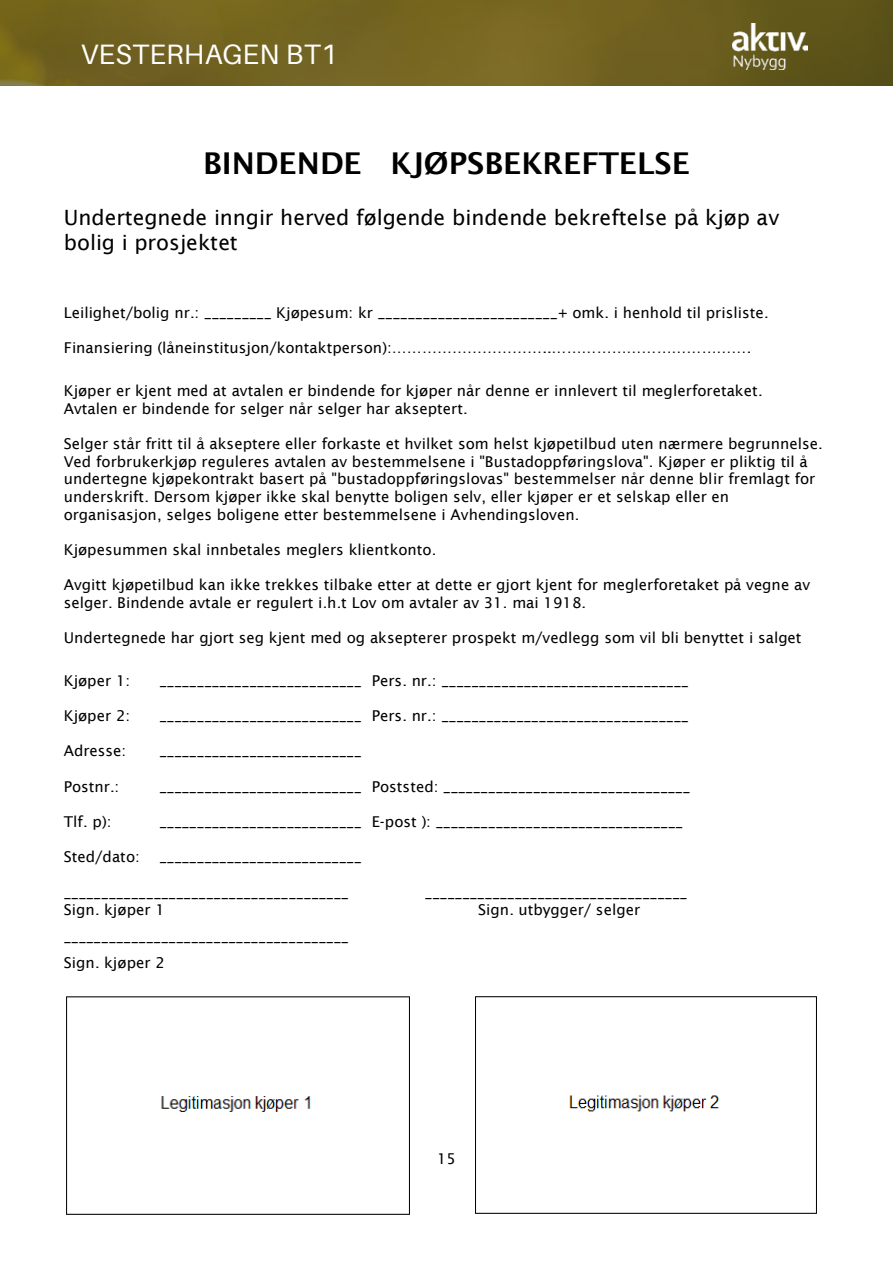
<style>
.page{position:relative;width:893px;height:1263px;background:#fff}
.page>*{position:absolute;margin:0;border:0;box-sizing:border-box;transform-origin:0 0}
.t1{font:600 30px "Lucida Sans";color:#000}
.t2{font:28.05px "Aileron";letter-spacing:.01em;color:#fff}
.t3{font:21px/24.6px "Lucida Sans";color:#000}
.t4{font:15px/17.7px "Lucida Sans";color:#000}
</style>
<div class="page">
<img style="left:475px;top:996px;width:342px;height:218px">
<img style="left:66px;top:996px;width:344px;height:219px">
<svg style="left:238px;top:85px;width:570px;height:1px"></svg>
<img style="left:0;top:0;width:893px;height:85px">
<img style="left:733px;top:24px;width:74px;height:46px">
<h2 class="t2" style="left:81px;top:39px;width:258px">VESTERHAGEN BT1</h2>
<h1 class="t1" style="left:203px;top:146px;width:488px">BINDENDE KJØPSBEKREFTELSE</h1>
<h3 class="t3" style="left:64px;top:205px;width:717px">Undertegnede inngir herved følgende bindende bekreftelse på kjøp av bolig i prosjektet</h3>
<p class="t4" style="left:64px;top:304px;width:706px">Leilighet/bolig nr.: _________ Kjøpesum: kr ________________________+ omk. i henhold til prisliste.</p>
<p class="t4" style="left:64px;top:339px;width:689px">Finansiering (låneinstitusjon/kontaktperson):…………………………..………………………………….</p>
<p class="t4" style="left:64px;top:382px;width:700px">Kjøper er kjent med at avtalen er bindende for kjøper når denne er innlevert til meglerforetaket.<br>Avtalen er bindende for selger når selger har akseptert.</p>
<p class="t4" style="left:64px;top:435px;width:760px">Selger står fritt til å akseptere eller forkaste et hvilket som helst kjøpetilbud uten nærmere begrunnelse.<br>Ved forbrukerkjøp reguleres avtalen av bestemmelsene i "Bustadoppføringslova". Kjøper er pliktig til å undertegne kjøpekontrakt basert på "bustadoppføringslovas" bestemmelser når denne blir fremlagt for underskrift. Dersom kjøper ikke skal benytte boligen selv, eller kjøper er et selskap eller en organisasjon, selges boligene etter bestemmelsene i Avhendingsloven.</p>
<p class="t4" style="left:64px;top:541px;width:374px">Kjøpesummen skal innbetales meglers klientkonto.</p>
<p class="t4" style="left:64px;top:576px;width:748px">Avgitt kjøpetilbud kan ikke trekkes tilbake etter at dette er gjort kjent for meglerforetaket på vegne av selger. Bindende avtale er regulert i.h.t Lov om avtaler av 31. mai 1918.</p>
<p class="t4" style="left:64px;top:629px;width:739px">Undertegnede har gjort seg kjent med og aksepterer prospekt m/vedlegg som vil bli benyttet i salget</p>
<p class="t4" style="left:64px;top:671px;width:68px">Kjøper 1:</p>
<p class="t4" style="left:159px;top:671px;width:531px">___________________________ Pers. nr.: _________________________________</p>
<p class="t4" style="left:64px;top:707px;width:68px">Kjøper 2:</p>
<p class="t4" style="left:159px;top:707px;width:531px">___________________________ Pers. nr.: _________________________________</p>
<p class="t4" style="left:64px;top:742px;width:64px">Adresse:</p>
<p class="t4" style="left:159px;top:742px;width:204px">___________________________</p>
<p class="t4" style="left:64px;top:777px;width:57px">Postnr.:</p>
<p class="t4" style="left:159px;top:777px;width:532px">___________________________ Poststed: _________________________________</p>
<p class="t4" style="left:64px;top:813px;width:49px">Tlf. p):</p>
<p class="t4" style="left:159px;top:813px;width:525px">___________________________ E-post ): _________________________________</p>
<p class="t4" style="left:64px;top:848px;width:77px">Sted/dato:</p>
<p class="t4" style="left:159px;top:848px;width:204px">___________________________</p>
<p class="t4" style="left:64px;top:883px;width:286px">______________________________________</p>
<p class="t4" style="left:425px;top:883px;width:264px">___________________________________</p>
<p class="t4" style="left:64px;top:901px;width:103px">Sign. kjøper 1</p>
<p class="t4" style="left:478px;top:901px;width:164px">Sign. utbygger/ selger</p>
<p class="t4" style="left:64px;top:923px;width:286px;line-height:26.4px">______________________________________<br>Sign. kjøper 2</p>
<p class="t4" style="left:437px;top:1150px;width:20px">15</p>
</div>
